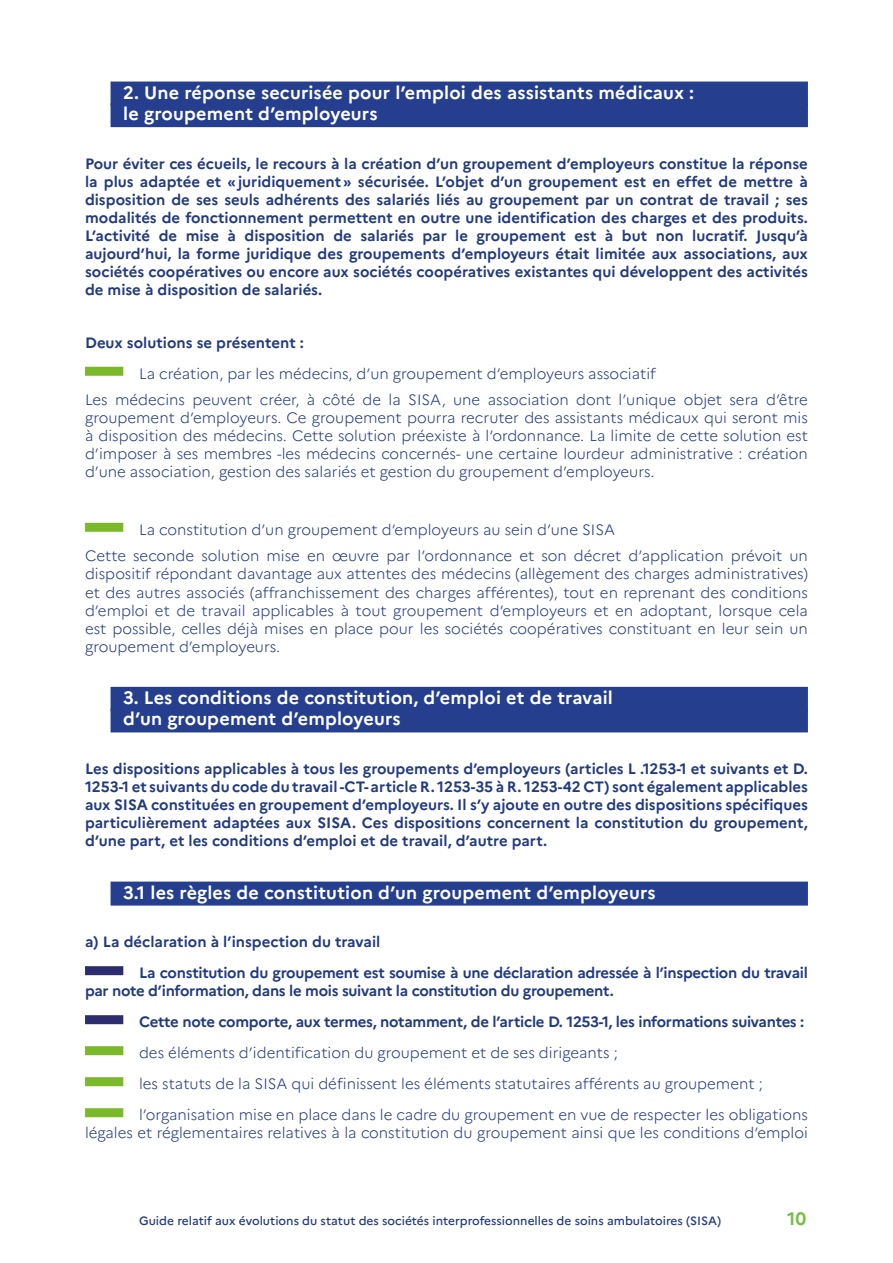
<style>
.page{position:relative;width:893px;height:1263px;background:#fff}
.page>*{position:absolute;margin:0;border:0;box-sizing:border-box;transform-origin:0 0}
.Titre_2e_niveau{font:700 18px "Marianne";letter-spacing:.01em;color:#fff}
.t1{font:700 18px "Marianne";color:#74bf43}
.Texte_courant{font:300 15px/18px "Marianne";color:#233b7d;text-align:justify}
.Texte_courant-2{font:700 15px/18px "Marianne";letter-spacing:-.02em;color:#233b7d;text-align:justify}
.Texte_courant-3{font:700 15px "Marianne";color:#233b7d}
.t2{font:500 12px "Marianne";color:#233b7d}
</style>
<div class="page">
<div style="left:111px;top:82px;width:697px;height:24px;background:#253f8e"></div>
<div style="left:111px;top:103px;width:697px;height:24px;background:#253f8e"></div>
<div style="left:111px;top:687px;width:697px;height:24px;background:#253f8e"></div>
<div style="left:111px;top:708px;width:697px;height:24px;background:#253f8e"></div>
<div style="left:111px;top:881px;width:697px;height:24px;background:#253f8e"></div>
<div style="left:85px;top:367px;width:38px;height:9px;background:#7ab929"></div>
<div style="left:85px;top:523px;width:38px;height:9px;background:#7ab929"></div>
<div style="left:85px;top:966px;width:38px;height:9px;background:#2d2c6f"></div>
<div style="left:85px;top:1015px;width:38px;height:9px;background:#2d2c6f"></div>
<div style="left:85px;top:1046px;width:38px;height:9px;background:#7ab929"></div>
<div style="left:85px;top:1077px;width:38px;height:9px;background:#7ab929"></div>
<div style="left:85px;top:1108px;width:38px;height:9px;background:#7ab929"></div>
<p class="Titre_2e_niveau" style="left:123px;top:78px;width:572px">2. Une réponse securisée pour l’emploi des assistants médicaux :</p>
<p class="Titre_2e_niveau" style="left:123px;top:100px;width:256px">le groupement d’employeurs</p>
<p class="Texte_courant-2" style="left:85px;top:153px;width:724px">Pour éviter ces écueils, le recours à la création d’un groupement d’employeurs constitue la réponse la plus adaptée et « juridiquement » sécurisée. L’objet d’un groupement est en effet de mettre à disposition de ses seuls adhérents des salariés liés au groupement par un contrat de travail ; ses modalités de fonctionnement permettent en outre une identification des charges et des produits.<br>L’activité de mise à disposition de salariés par le groupement est à but non lucratif. Jusqu’à aujourd’hui, la forme juridique des groupements d’employeurs était limitée aux associations, aux sociétés coopératives ou encore aux sociétés coopératives existantes qui développent des activités de mise à disposition de salariés.</p>
<p class="Texte_courant-3" style="left:85px;top:331px;width:220px">Deux solutions se présentent :</p>
<p class="Texte_courant" style="left:139px;top:363px;width:518px">La création, par les médecins, d’un groupement d’employeurs associatif</p>
<p class="Texte_courant" style="left:85px;top:390px;width:724px">Les médecins peuvent créer, à côté de la SISA, une association dont l’unique objet sera d’être groupement d’employeurs. Ce groupement pourra recruter des assistants médicaux qui seront mis à disposition des médecins. Cette solution préexiste à l’ordonnance. La limite de cette solution est d’imposer à ses membres -les médecins concernés- une certaine lourdeur administrative : création d’une association, gestion des salariés et gestion du groupement d’employeurs.</p>
<p class="Texte_courant" style="left:139px;top:519px;width:477px">La constitution d’un groupement d’employeurs au sein d’une SISA</p>
<p class="Texte_courant" style="left:85px;top:546px;width:724px">Cette seconde solution mise en œuvre par l’ordonnance et son décret d’application prévoit un dispositif répondant davantage aux attentes des médecins (allègement des charges administratives) et des autres associés (affranchissement des charges afférentes), tout en reprenant des conditions d’emploi et de travail applicables à tout groupement d’employeurs et en adoptant, lorsque cela est possible, celles déjà mises en place pour les sociétés coopératives constituant en leur sein un groupement d’employeurs.</p>
<p class="Titre_2e_niveau" style="left:123px;top:683px;width:491px">3. Les conditions de constitution, d’emploi et de travail</p>
<p class="Titre_2e_niveau" style="left:123px;top:705px;width:279px">d’un groupement d’employeurs</p>
<p class="Texte_courant-2" style="left:85px;top:759px;width:724px">Les dispositions applicables à tous les groupements d’employeurs (articles L .1253-1 et suivants et D.<br>1253-1 et suivants du code du travail -CT- article R. 1253-35 à R. 1253-42 CT) sont également applicables aux SISA constituées en groupement d’employeurs. Il s’y ajoute en outre des dispositions spécifiques particulièrement adaptées aux SISA. Ces dispositions concernent la constitution du groupement, d’une part, et les conditions d’emploi et de travail, d’autre part.</p>
<p class="Titre_2e_niveau" style="left:123px;top:878px;width:534px">3.1 les règles de constitution d’un groupement d’employeurs</p>
<p class="Texte_courant-3" style="left:85px;top:930px;width:297px">a) La déclaration à l’inspection du travail</p>
<p class="Texte_courant-2" style="left:85px;top:963px;width:724px;text-indent:54px">La constitution du groupement est soumise à une déclaration adressée à l’inspection du travail par note d’information, dans le mois suivant la constitution du groupement.</p>
<p class="Texte_courant-2" style="left:139px;top:1012px;width:667px">Cette note comporte, aux termes, notamment, de l’article D. 1253-1, les informations suivantes :</p>
<p class="Texte_courant" style="left:139px;top:1043px;width:480px">des éléments d’identification du groupement et de ses dirigeants ;</p>
<p class="Texte_courant" style="left:139px;top:1074px;width:625px">les statuts de la SISA qui définissent les éléments statutaires afférents au groupement ;</p>
<p class="Texte_courant" style="left:85px;top:1105px;width:724px;text-align:right">l’organisation mise en place dans le cadre du groupement en vue de respecter les obligations<br>légales et réglementaires relatives à la constitution du groupement ainsi que les conditions d’emploi</p>
<p class="t2" style="left:139px;top:1212px;width:584px">Guide relatif aux évolutions du statut des sociétés interprofessionnelles de soins ambulatoires (SISA)</p>
<p class="t1" style="left:787px;top:1205px;width:21px">10</p>
</div>
